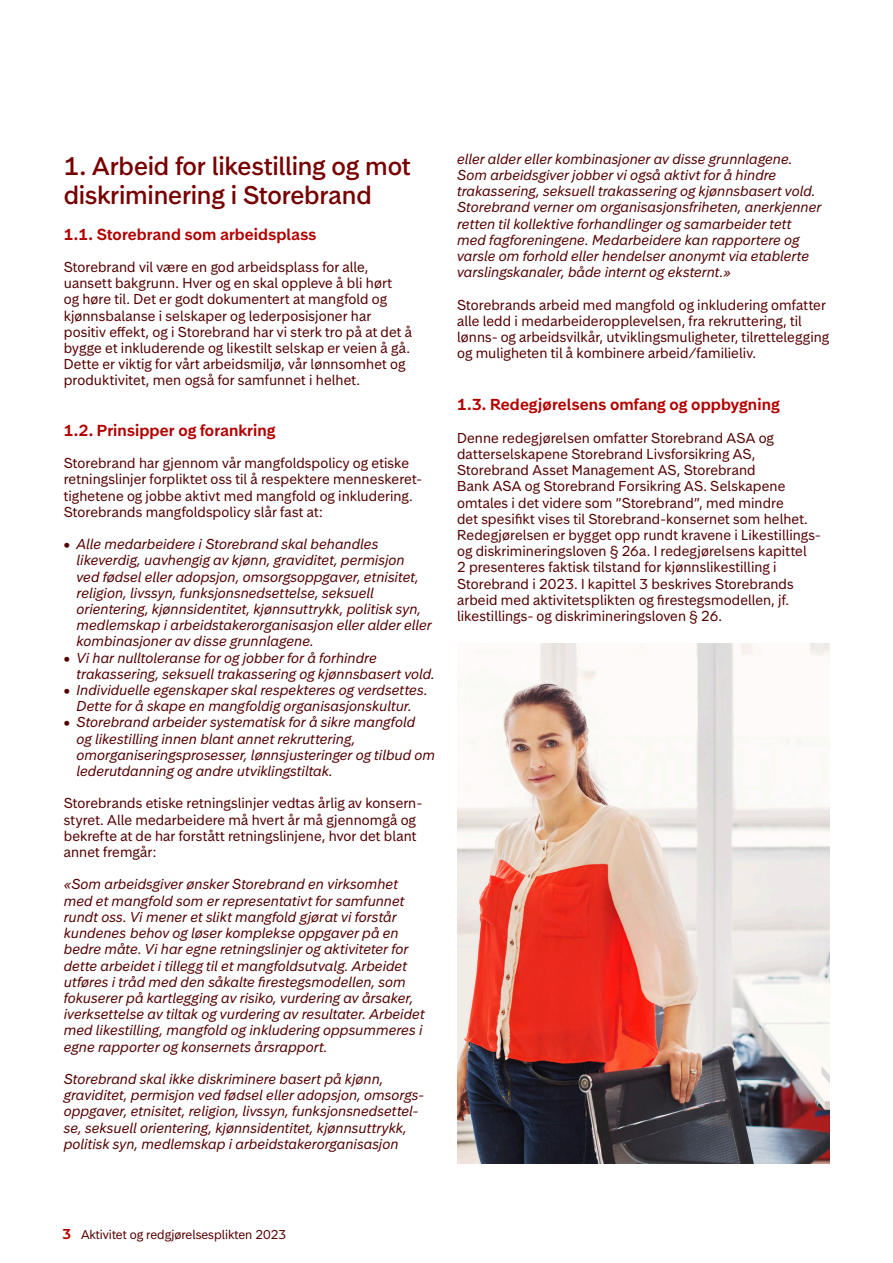
<style>
.page{position:relative;width:893px;height:1263px;background:#fff}
.page>*{position:absolute;margin:0;border:0;box-sizing:border-box;transform-origin:0 0}
.Intro_Ingress_dark_red_-_16pt{font:500 24px/28.8px "Storebrand Text";letter-spacing:-.005em;color:#700}
.Sub1_body_text_red_-_10pt{font:600 15px "Storebrand Text";letter-spacing:.005em;color:#b20000}
.Body_text_extra_dark_red_-_9pt{font:italic 13.5px/16.2px "Storebrand Text";letter-spacing:.005em;color:#560000}
.Body_text_extra_dark_red_-_9pt-2{font:13.5px/16.2px "Storebrand Text";letter-spacing:.005em;color:#560000}
.t1{font:12px "Storebrand Text";color:#560000}
.s1{font-weight:600;font-size:13.5px;color:#b20000}
</style>
<div class="page">
<img style="left:457px;top:643px;width:372px;height:520px">
<p class="Intro_Ingress_dark_red_-_16pt" style="left:64px;top:151px;width:348px">1. Arbeid for likestilling og mot diskriminering i Storebrand</p>
<p class="Sub1_body_text_red_-_10pt" style="left:64px;top:224px;width:254px">1.1. Storebrand som arbeidsplass</p>
<p class="Body_text_extra_dark_red_-_9pt-2" style="left:64px;top:259px;width:350px">Storebrand vil være en god arbeidsplass for alle, uansett bakgrunn. Hver og en skal oppleve å bli hørt<br>og høre til. Det er godt dokumentert at mangfold og kjønnsbalanse i selskaper og lederposisjoner har positiv effekt, og i Storebrand har vi sterk tro på at det å bygge et inkluderende og likestilt selskap er veien å gå.<br>Dette er viktig for vårt arbeidsmiljø, vår lønnsomhet og produktivitet, men også for samfunnet i helhet.</p>
<p class="Sub1_body_text_red_-_10pt" style="left:64px;top:420px;width:213px">1.2. Prinsipper og forankring</p>
<p class="Body_text_extra_dark_red_-_9pt-2" style="left:64px;top:455px;width:360px">Storebrand har gjennom vår mangfoldspolicy og etiske retningslinjer forpliktet oss til å respektere menneskeret&shy;tighetene og jobbe aktivt med mangfold og inkludering.<br>Storebrands mangfoldspolicy slår fast at:</p>
<p class="Body_text_extra_dark_red_-_9pt" style="left:77px;top:536px;width:357px;text-indent:-13px">• Alle medarbeidere i Storebrand skal behandles likeverdig, uavhengig av kjønn, graviditet, permisjon<br>ved fødsel eller adopsjon, omsorgsoppgaver, etnisitet, religion, livssyn, funksjonsnedsettelse, seksuell orientering, kjønnsidentitet, kjønnsuttrykk, politisk syn, medlemskap i arbeidstakerorganisasjon eller alder eller kombinasjoner av disse grunnlagene.</p>
<p class="Body_text_extra_dark_red_-_9pt" style="left:77px;top:649px;width:360px;text-indent:-13px">• Vi har nulltoleranse for og jobber for å forhindre trakassering, seksuell trakassering og kjønnsbasert vold.</p>
<p class="Body_text_extra_dark_red_-_9pt" style="left:64px;top:682px;width:365px;text-align:center">• Individuelle egenskaper skal respekteres og verdsettes.<br>Dette for å skape en mangfoldig organisasjonskultur.</p>
<p class="Body_text_extra_dark_red_-_9pt" style="left:77px;top:714px;width:360px;text-indent:-13px">• Storebrand arbeider systematisk for å sikre mangfold<br>og likestilling innen blant annet rekruttering, omorganiseringsprosesser, lønnsjusteringer og tilbud om lederutdanning og andre utviklingstiltak.</p>
<p class="Body_text_extra_dark_red_-_9pt-2" style="left:64px;top:795px;width:360px">Storebrands etiske retningslinjer vedtas årlig av konsern&shy;styret. Alle medarbeidere må hvert år må gjennomgå og bekrefte at de har forstått retningslinjene, hvor det blant annet fremgår:</p>
<p class="Body_text_extra_dark_red_-_9pt" style="left:64px;top:876px;width:362px">«Som arbeidsgiver ønsker Storebrand en virksomhet med et mangfold som er representativt for samfunnet rundt oss. Vi mener et slikt mangfold gjør at vi forstår kundenes behov og løser komplekse oppgaver på en bedre måte. Vi har egne retningslinjer og aktiviteter for dette arbeidet i tillegg til et mangfoldsutvalg. Arbeidet utføres i tråd med den såkalte firestegsmodellen, som fokuserer på kartlegging av risiko, vurdering av årsaker, iverksettelse av tiltak og vurdering av resultater. Arbeidet med likestilling, mangfold og inkludering oppsummeres i egne rapporter og konsernets årsrapport.</p>
<p class="Body_text_extra_dark_red_-_9pt" style="left:64px;top:1071px;width:362px">Storebrand skal ikke diskriminere basert på kjønn, graviditet, permisjon ved fødsel eller adopsjon, omsorgs&shy;oppgaver, etnisitet, religion, livssyn, funksjonsnedsettel&shy;se, seksuell orientering, kjønnsidentitet, kjønnsuttrykk, politisk syn, medlemskap i arbeidstakerorganisasjon</p>
<p class="Body_text_extra_dark_red_-_9pt" style="left:457px;top:151px;width:366px">eller alder eller kombinasjoner av disse grunnlagene.<br>Som arbeidsgiver jobber vi også aktivt for å hindre trakassering, seksuell trakassering og kjønnsbasert vold.<br>Storebrand verner om organisasjonsfriheten, anerkjenner retten til kollektive forhandlinger og samarbeider tett med fagforeningene. Medarbeidere kan rapportere og varsle om forhold eller hendelser anonymt via etablerte varslingskanaler, både internt og eksternt.»</p>
<p class="Body_text_extra_dark_red_-_9pt-2" style="left:457px;top:296px;width:374px">Storebrands arbeid med mangfold og inkludering omfatter alle ledd i medarbeideropplevelsen, fra rekruttering, til lønns- og arbeidsvilkår, utviklingsmuligheter, tilrettelegging og muligheten til å kombinere arbeid/familieliv.</p>
<p class="Sub1_body_text_red_-_10pt" style="left:457px;top:394px;width:324px">1.3. Redegjørelsens omfang og oppbygning</p>
<p class="Body_text_extra_dark_red_-_9pt-2" style="left:457px;top:430px;width:365px">Denne redegjørelsen omfatter Storebrand ASA og datterselskapene Storebrand Livsforsikring AS, Storebrand Asset Management AS, Storebrand<br>Bank ASA og Storebrand Forsikring AS. Selskapene omtales i det videre som ”Storebrand”, med mindre<br>det spesifikt vises til Storebrand-konsernet som helhet.<br>Redegjørelsen er bygget opp rundt kravene i Likestillings&shy;og diskrimineringsloven § 26a. I redegjørelsens kapittel<br>2 presenteres faktisk tilstand for kjønnslikestilling i Storebrand i 2023. I kapittel 3 beskrives Storebrands arbeid med aktivitetsplikten og firestegsmodellen, jf. likestillings- og diskrimineringsloven § 26.</p>
<p class="t1" style="left:62px;top:1226px;width:225px"><span class="s1">3</span> Aktivitet og redgjørelsesplikten 2023</p>
</div>
